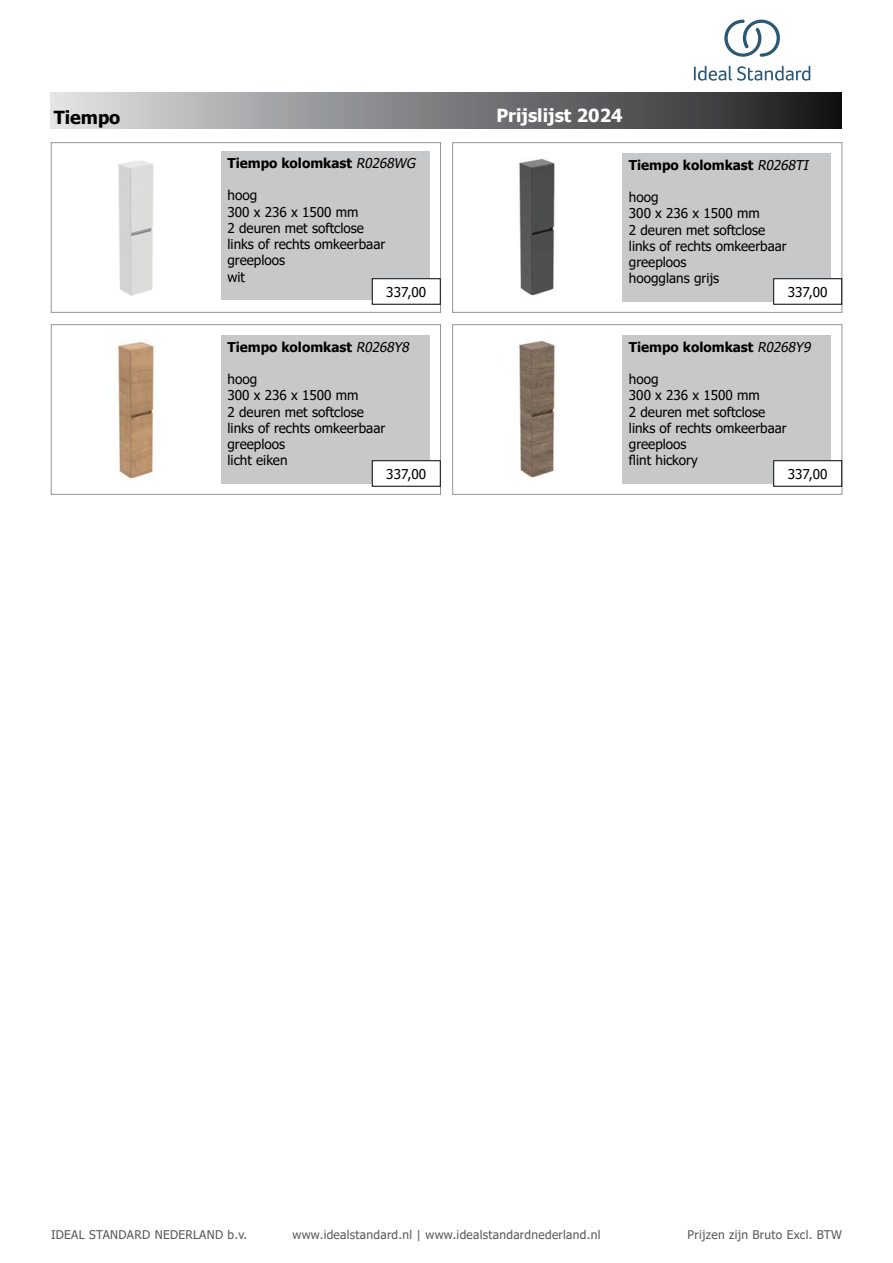
<style>
.page{position:relative;width:893px;height:1263px;background:#fff}
.page>*{position:absolute;margin:0;border:0;box-sizing:border-box;transform-origin:0 0}
.t1{font:700 18px "Tahoma";color:#fff}
.t2{font:700 18px "Tahoma";color:#000}
.t3{font:13.5px/16.2px "Tahoma";color:#000}
.t4{font:700 13.5px "Tahoma";color:#000}
.t5{font:12px "Tahoma";letter-spacing:.025em;color:#58595b}
.s1{font-weight:400;font-style:italic}
</style>
<div class="page">
<div style="left:51px;top:92px;width:791px;height:37px;background:linear-gradient(to right,#dee1e3,#1a1a1b)"></div>
<div style="left:51px;top:142px;width:390px;height:171px;border:1px solid #939598"></div>
<div style="left:51px;top:324px;width:390px;height:171px;border:1px solid #939598"></div>
<img style="left:117px;top:341px;width:38px;height:138px">
<div style="left:221px;top:335px;width:209px;height:149px;background:#c7c8ca"></div>
<img style="left:118px;top:160px;width:36px;height:136px">
<div style="left:221px;top:151px;width:209px;height:149px;background:#c7c8ca"></div>
<div style="left:452px;top:324px;width:390px;height:171px;border:1px solid #939598"></div>
<img style="left:518px;top:341px;width:37px;height:137px">
<div style="left:622px;top:335px;width:209px;height:149px;background:#c7c8ca"></div>
<div style="left:452px;top:142px;width:390px;height:171px;border:1px solid #939598"></div>
<img style="left:519px;top:159px;width:36px;height:137px">
<div style="left:622px;top:153px;width:209px;height:149px;background:#c7c8ca"></div>
<div style="left:372px;top:279px;width:68px;height:25px;background:#fff"></div>
<div style="left:372px;top:461px;width:68px;height:25px;background:#fff"></div>
<div style="left:372px;top:460px;width:68px;height:26px;border:1px solid #000"></div>
<div style="left:774px;top:279px;width:68px;height:25px;background:#fff"></div>
<div style="left:774px;top:461px;width:68px;height:25px;background:#fff"></div>
<div style="left:773px;top:460px;width:69px;height:26px;border:1px solid #000"></div>
<svg style="left:694px;top:66px;width:116px;height:15px"></svg>
<svg style="left:724px;top:20px;width:56px;height:37px"></svg>
<h1 class="t2" style="left:54px;top:105px;width:68px">Tiempo</h1>
<p class="t4" style="left:227px;top:154px;width:192px">Tiempo kolomkast <span class="s1">R0268WG</span></p>
<p class="t3" style="left:227px;top:188px;width:159px">hoog<br>300 x 236 x 1500 mm<br>2 deuren met softclose links of rechts omkeerbaar greeploos<br>wit</p>
<p class="t3" style="left:386px;top:284px;width:41px">337,00</p>
<p class="t4" style="left:227px;top:337px;width:186px">Tiempo kolomkast <span class="s1">R0268Y8</span></p>
<p class="t3" style="left:227px;top:372px;width:159px">hoog<br>300 x 236 x 1500 mm<br>2 deuren met softclose links of rechts omkeerbaar greeploos<br>licht eiken</p>
<p class="t3" style="left:386px;top:466px;width:41px">337,00</p>
<h1 class="t1" style="left:496px;top:103px;width:128px">Prijslijst 2024</h1>
<p class="t4" style="left:629px;top:155px;width:184px">Tiempo kolomkast <span class="s1">R0268TI</span></p>
<p class="t3" style="left:629px;top:190px;width:159px">hoog<br>300 x 236 x 1500 mm<br>2 deuren met softclose links of rechts omkeerbaar greeploos<br>hoogglans grijs</p>
<p class="t3" style="left:788px;top:284px;width:41px">337,00</p>
<p class="t4" style="left:629px;top:337px;width:186px">Tiempo kolomkast <span class="s1">R0268Y9</span></p>
<p class="t3" style="left:629px;top:372px;width:159px">hoog<br>300 x 236 x 1500 mm<br>2 deuren met softclose links of rechts omkeerbaar greeploos<br>flint hickory</p>
<p class="t3" style="left:788px;top:466px;width:41px">337,00</p>
<p class="t5" style="left:51px;top:1227px;width:198px">IDEAL STANDARD NEDERLAND b.v.</p>
<p class="t5" style="left:292px;top:1227px;width:309px">www.idealstandard.nl | www.idealstandardnederland.nl</p>
<p class="t5" style="left:688px;top:1227px;width:156px">Prijzen zijn Bruto Excl. BTW</p>
</div>
